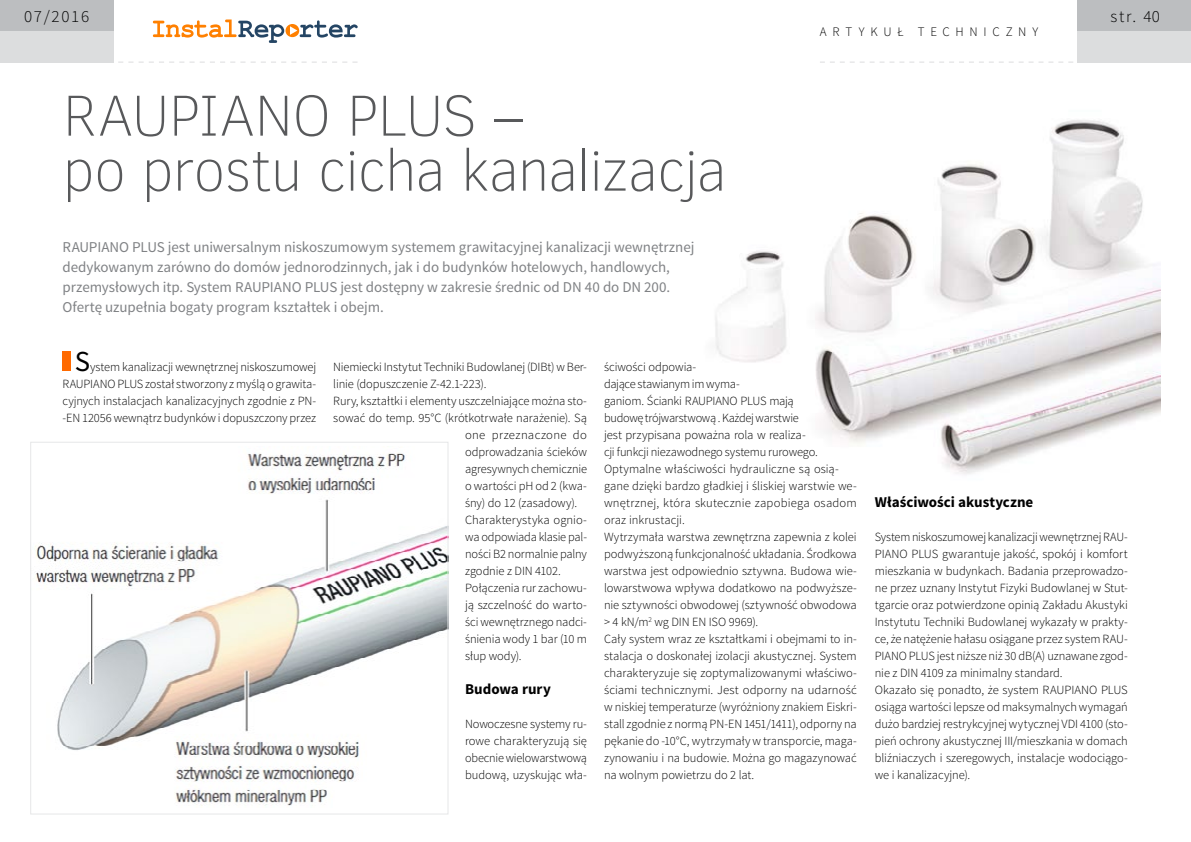
<style>
.page{position:relative;width:1191px;height:842px;background:#fff}
.page>*{position:absolute;margin:0;border:0;box-sizing:border-box;transform-origin:0 0}
.t1{font:100 59px/55px "Clear Sans";letter-spacing:-.025em;color:#58595b}
.t2{font:29px "Source Sans Pro";color:#000}
.t3{font:300 17px "Source Sans Pro";letter-spacing:.1em;color:#000}
.t4{font:15px/20px "Source Sans Pro";letter-spacing:-.005em;color:#808285}
.t5{font:700 15px "Source Sans Pro";color:#000}
.t6{font:300 13px "Source Sans Pro";letter-spacing:.44em;color:#000}
.t7{font:300 12.5px/17px "Source Sans Pro";letter-spacing:-.005em;color:#000}
.t8{font:300 12.5px "Source Sans Pro";letter-spacing:.025em;color:#000}
</style>
<div class="page">
<div style="left:1077px;top:0;width:114px;height:31px;background:#bcbec0"></div>
<div style="left:1077px;top:31px;width:114px;height:31px;background:#dcddde"></div>
<svg style="left:153px;top:20px;width:204px;height:23px"></svg>
<div style="left:0;top:0;width:113px;height:31px;background:#bcbec0"></div>
<div style="left:0;top:31px;width:113px;height:31px;background:#dcddde"></div>
<svg style="left:108px;top:62px;width:249px;height:1px"></svg>
<svg style="left:820px;top:62px;width:263px;height:1px"></svg>
<img style="left:715px;top:120px;width:445px;height:355px">
<div style="left:63px;top:351px;width:8px;height:20px;background:#ff6a00"></div>
<img style="left:35px;top:453px;width:411px;height:353px">
<div style="left:31px;top:442px;width:417px;height:372px;border:1px solid #e6e7e8"></div>
<h3 class="t3" style="left:24px;top:6px;width:67px">07/2016</h3>
<h3 class="t3" style="left:1110px;top:6px;width:51px">str. 40</h3>
<p class="t6" style="left:820px;top:24px;width:220px">artykuł techniczny</p>
<h1 class="t1" style="left:62px;top:88px;width:666px">RAUPIANO PLUS –<br>po prostu cicha kanalizacja</h1>
<p class="t4" style="left:62px;top:237px;width:633px">RAUPIANO PLUS jest uniwersalnym niskoszumowym systemem grawitacyjnej kanalizacji wewnętrznej dedykowanym zarówno do domów jednorodzinnych, jak i do budynków hotelowych, handlowych, przemysłowych itp. System RAUPIANO PLUS jest dostępny w zakresie średnic od DN 40 do DN 200.<br>Ofertę uzupełnia bogaty program kształtek i obejm.</p>
<h2 class="t2" style="left:75px;top:344px;width:17px">S</h2>
<p class="t7" style="left:63px;top:359px;width:255px;text-align:justify;text-indent:28px">ystem kanalizacji wewnętrznej niskoszumowej RAUPIANO PLUS został stworzony z myślą o grawita&shy;cyjnych instalacjach kanalizacyjnych zgodnie z PN--EN 12056 wewnątrz budynków i dopuszczony przez</p>
<p class="t7" style="left:333px;top:359px;width:255px">Niemiecki Instytut Techniki Budowlanej (DIBt) w Ber-</p>
<p class="t7" style="left:333px;top:376px;width:155px">linie (dopuszczenie Z-42.1-223).</p>
<p class="t7" style="left:333px;top:393px;width:255px">Rury, kształtki i elementy uszczelniające można sto-</p>
<p class="t7" style="left:333px;top:410px;width:255px">sować do temp. 95°C (krótkotrwałe narażenie). Są</p>
<p class="t8" style="left:465px;top:427px;width:123px">one przeznaczone do</p>
<p class="t7" style="left:465px;top:444px;width:123px">odprowadzania ścieków</p>
<p class="t7" style="left:465px;top:461px;width:123px">agresywnych chemicznie</p>
<p class="t7" style="left:465px;top:478px;width:123px">o wartości pH od 2 (kwa-</p>
<p class="t7" style="left:465px;top:495px;width:114px">śny) do 12 (zasadowy).</p>
<p class="t7" style="left:465px;top:512px;width:123px">Charakterystyka ognio-</p>
<p class="t7" style="left:465px;top:529px;width:123px">wa odpowiada klasie pal-</p>
<p class="t7" style="left:465px;top:546px;width:123px">ności B2 normalnie palny</p>
<p class="t7" style="left:465px;top:563px;width:97px">zgodnie z DIN 4102.</p>
<p class="t7" style="left:465px;top:580px;width:123px">Połączenia rur zachowu-</p>
<p class="t7" style="left:465px;top:597px;width:123px">ją szczelność do warto-</p>
<p class="t7" style="left:465px;top:614px;width:123px">ści wewnętrznego nadci-</p>
<p class="t7" style="left:465px;top:631px;width:123px">śnienia wody 1 bar (10 m</p>
<p class="t7" style="left:465px;top:648px;width:58px">słup wody).</p>
<p class="t5" style="left:465px;top:680px;width:87px">Budowa rury</p>
<p class="t7" style="left:465px;top:716px;width:123px;text-align:justify">Nowoczesne systemy ru&shy;rowe charakteryzują się obecnie wielowarstwową budową, uzyskując wła-</p>
<p class="t7" style="left:604px;top:359px;width:254px">ściwości odpowia-<br>dające stawianym im wyma-<br>ganiom. Ścianki RAUPIANO PLUS mają<br>budowę trójwarstwową . Każdej warstwie<br>jest przypisana poważna rola w realiza-<br>cji funkcji niezawodnego systemu rurowego.<br>Optymalne właściwości hydrauliczne są osią&shy;gane dzięki bardzo gładkiej i śliskiej warstwie we&shy;wnętrznej, która skutecznie zapobiega osadom oraz inkrustacji.<br>Wytrzymała warstwa zewnętrzna zapewnia z kolei podwyższoną funkcjonalność układania. Środkowa warstwa jest odpowiednio sztywna. Budowa wie&shy;lowarstwowa wpływa dodatkowo na podwyższe&shy;nie sztywności obwodowej (sztywność obwodowa &gt; 4 kN/m<sup>2</sup> wg DIN EN ISO 9969).<br>Cały system wraz ze kształtkami i obejmami to in&shy;stalacja o doskonałej izolacji akustycznej. System charakteryzuje się zoptymalizowanymi właściwo&shy;ściami technicznymi. Jest odporny na udarność w niskiej temperaturze (wyróżniony znakiem Eiskri&shy;stall zgodnie z normą PN-EN 1451/1411), odporny na pękanie do -10°C, wytrzymały w transporcie, maga&shy;zynowaniu i na budowie. Można go magazynować na wolnym powietrzu do 2 lat.</p>
<p class="t5" style="left:874px;top:493px;width:160px">Właściwości akustyczne</p>
<p class="t7" style="left:874px;top:529px;width:255px">System niskoszumowej kanalizacji wewnętrznej RAU-PIANO PLUS gwarantuje jakość, spokój i komfort mieszkania w budynkach. Badania przeprowadzo&shy;ne przez uznany Instytut Fizyki Budowlanej w Stut&shy;tgarcie oraz potwierdzone opinią Zakładu Akustyki Instytutu Techniki Budowlanej wykazały w prakty&shy;ce, że natężenie hałasu osiągane przez system RAU-PIANO PLUS jest niższe niż 30 dB(A) uznawane zgod&shy;nie z DIN 4109 za minimalny standard.<br>Okazało się ponadto, że system RAUPIANO PLUS osiąga wartości lepsze od maksymalnych wymagań dużo bardziej restrykcyjnej wytycznej VDI 4100 (sto&shy;pień ochrony akustycznej III/mieszkania w domach bliźniaczych i szeregowych, instalacje wodociągo&shy;we i kanalizacyjne).</p>
</div>
